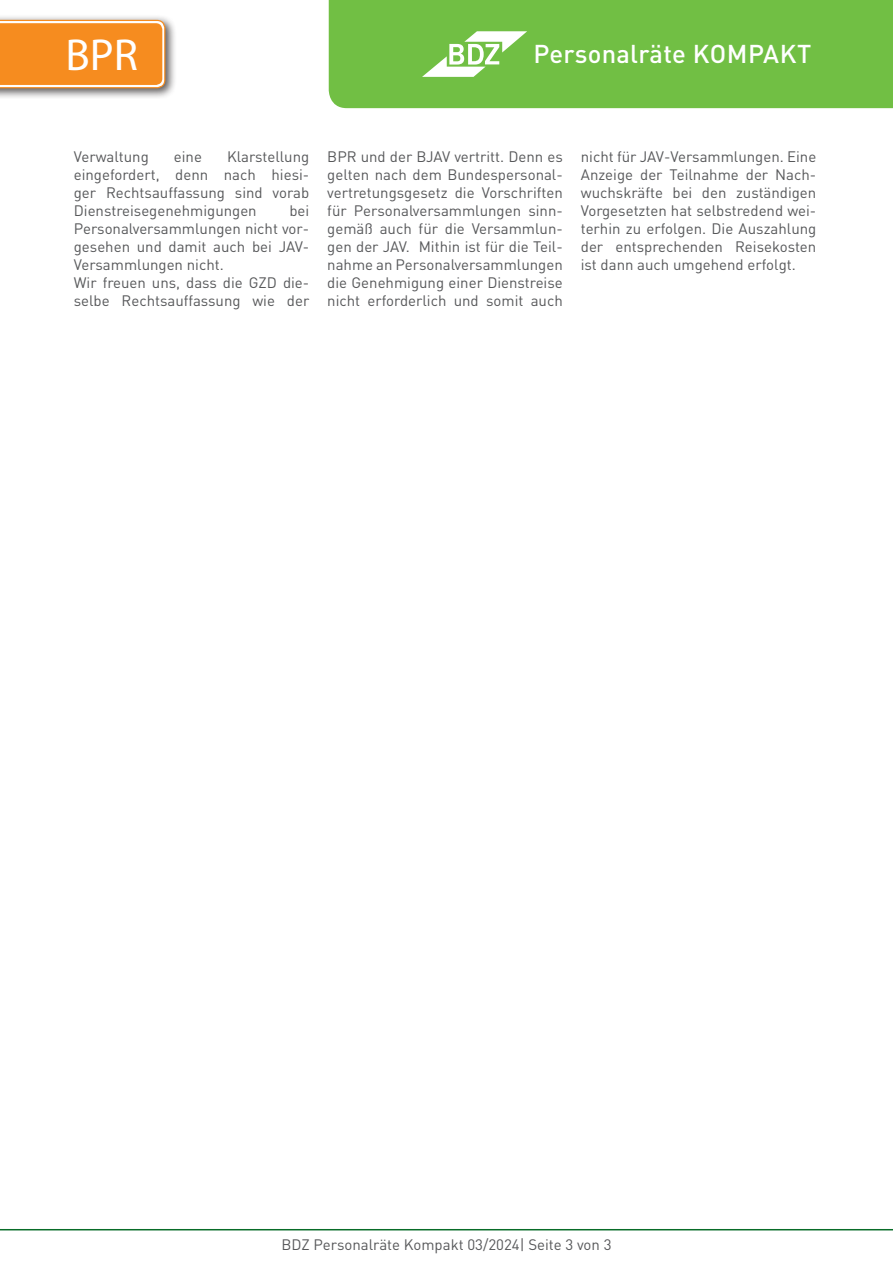
<style>
.page{position:relative;width:893px;height:1263px;background:#fff}
.page>*{position:absolute;margin:0;border:0;box-sizing:border-box;transform-origin:0 0}
.t1{font:45px "Myriad Pro";color:#fff}
.t2{font:500 25.5px "DIN Pro";letter-spacing:.01em;color:#fff}
.t3{font:15px/18px "DIN Pro";color:#57585a;text-align:justify}
</style>
<div class="page">
<div style="left:329px;top:0;width:564px;height:108px;background:#71bf44"></div>
<hr style="left:0;top:1229px;width:893px;height:1px;background:#086c28">
<svg style="left:422px;top:31px;width:105px;height:46px"></svg>
<div style="left:0;top:15px;width:177px;height:84px;background:#231f20;opacity:.75"></div>
<svg style="left:0;top:19px;width:166px;height:70px;background:#f49432"></svg>
<h1 class="t1" style="left:66px;top:27px;width:74px">BPR</h1>
<p class="t2" style="left:534px;top:36px;width:279px">Personalräte KOMPAKT</p>
<p class="t3" style="left:74px;top:147px;width:77px">Verwaltung</p>
<p class="t3" style="left:174px;top:147px;width:30px">eine</p>
<p class="t3" style="left:74px;top:147px;width:237px;text-indent:153px">Klarstellung eingefordert, denn nach hiesi&shy;ger Rechtsauffassung sind vorab Dienstreisegenehmigungen</p>
<p class="t3" style="left:74px;top:201px;width:237px;text-indent:216px">bei Personalversammlungen nicht vor&shy;gesehen und damit auch bei JAV-Versammlungen nicht.</p>
<p class="t3" style="left:74px;top:273px;width:237px">Wir freuen uns, dass die GZD die&shy;selbe Rechtsauffassung wie der</p>
<p class="t3" style="left:327px;top:147px;width:237px">BPR und der BJAV vertritt. Denn es gelten nach dem Bundespersonal&shy;vertretungsgesetz die Vorschriften für Personalversammlungen sinn&shy;gemäß auch für die Versammlun&shy;gen der JAV. Mithin ist für die Teil&shy;nahme an Personalversammlungen die Genehmigung einer Dienstreise nicht erforderlich und somit auch</p>
<p class="t3" style="left:581px;top:147px;width:237px">nicht für JAV-Versammlungen. Eine Anzeige der Teilnahme der Nach&shy;wuchskräfte bei den zuständigen Vorgesetzten hat selbstredend wei&shy;terhin zu erfolgen. Die Auszahlung der entsprechenden Reisekosten ist dann auch umgehend erfolgt.</p>
<p class="t3" style="left:281px;top:1235px;width:332px">BDZ Personalräte Kompakt 03/2024| Seite 3 von 3</p>
</div>
